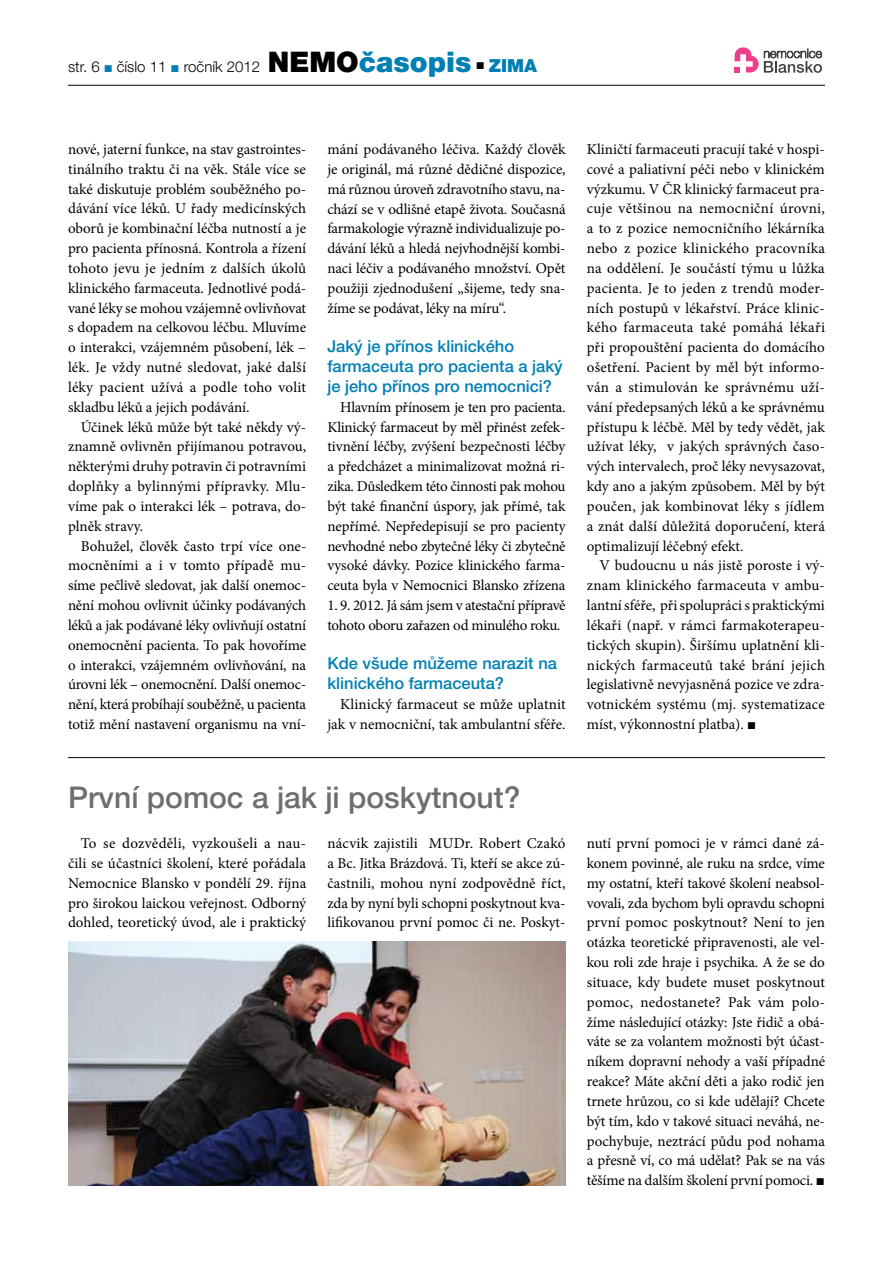
<style>
.page{position:relative;width:893px;height:1263px;background:#fff}
.page>*{position:absolute;margin:0;border:0;box-sizing:border-box;transform-origin:0 0}
.t1{font:500 30px "Helvetica Neue LT Pro";color:#6d6e71}
.t2{font:500 16.5px/19.8px "Helvetica Neue LT Pro";color:#007fb4}
.t3{font:15px/19.8px "Minion Pro";letter-spacing:-.005em;color:#000;text-align:justify}
.t4{font:300 15px "Helvetica Neue LT Pro";color:#000}
.s1{font-family:"Times New Roman";font-weight:400;color:#007fb4}
.s2{font-weight:900;font-size:28.35px}
.s3{font-weight:900;font-size:28.35px;color:#007fb4}
.s4{font-weight:900;font-size:18px;color:#007fb4}
.s5{font-family:"Times New Roman"}
</style>
<div class="page">
<hr style="left:68px;top:85px;width:757px;height:1px;background:#000">
<svg style="left:735px;top:47px;width:87px;height:26px"></svg>
<hr style="left:68px;top:757px;width:757px;height:1px;background:#000">
<img style="left:68px;top:941px;width:498px;height:244px">
<p class="t4" style="left:68px;top:57px;width:471px">str. 6 <span class="s1">■</span> číslo 11 <span class="s1">■</span> ročník 2012 <span class="s2">NEMO</span><span class="s3">časopis</span> <sup>■</sup> <span class="s4">ZIMA</span></p>
<p class="t3" style="left:68px;top:139px;width:240px">nové, jaterní funkce, na stav gastrointes&shy;tinálního traktu či na věk. Stále více se také diskutuje problém souběžného po&shy;dávání více léků. U řady medicínských oborů je kombinační léčba nutností a je pro pacienta přínosná. Kontrola a řízení tohoto jevu je jedním z dalších úkolů klinického farmaceuta. Jednotlivé podá&shy;vané léky se mohou vzájemně ovlivňovat s dopadem na celkovou léčbu. Mluvíme o interakci, vzájemném působení, lék – lék. Je vždy nutné sledovat, jaké další léky pacient užívá a podle toho volit skladbu léků a jejich podávání.</p>
<p class="t3" style="left:68px;top:417px;width:240px;text-indent:13px">Účinek léků může být také někdy vý&shy;znamně ovlivněn přijímanou potravou, některými druhy potravin či potravními doplňky a bylinnými přípravky. Mlu&shy;víme pak o interakci lék – potrava, do&shy;plněk stravy.</p>
<p class="t3" style="left:68px;top:536px;width:240px;text-indent:13px">Bohužel, člověk často trpí více one&shy;mocněními a i v tomto případě mu&shy;síme pečlivě sledovat, jak další onemoc&shy;nění mohou ovlivnit účinky podávaných léků a jak podávané léky ovlivňují ostatní onemocnění pacienta. To pak hovoříme o interakci, vzájemném ovlivňování, na úrovni lék – onemocnění. Další onemoc&shy;nění, která probíhají souběžně, u pacienta totiž mění nastavení organismu na vní-</p>
<p class="t3" style="left:327px;top:139px;width:240px">mání podávaného léčiva. Každý člověk je originál, má různé dědičné dispozice, má různou úroveň zdravotního stavu, na&shy;chází se v odlišné etapě života. Současná farmakologie výrazně individualizuje po&shy;dávání léků a hledá nejvhodnější kombi&shy;naci léčiv a podávaného množství. Opět použiji zjednodušení „šijeme, tedy sna&shy;žíme se podávat, léky na míru“.</p>
<p class="t2" style="left:327px;top:336px;width:237px">Jaký je přínos klinického farmaceuta pro pacienta a jaký je jeho přínos pro nemocnici?</p>
<p class="t3" style="left:327px;top:397px;width:240px;text-indent:13px">Hlavním přínosem je ten pro pacienta.<br>Klinický farmaceut by měl přinést zefek&shy;tivnění léčby, zvýšení bezpečnosti léčby a předcházet a minimalizovat možná ri&shy;zika. Důsledkem této činnosti pak mohou být také finanční úspory, jak přímé, tak nepřímé. Nepředepisují se pro pacienty nevhodné nebo zbytečné léky či zbytečně vysoké dávky. Pozice klinického farma&shy;ceuta byla v Nemocnici Blansko zřízena</p>
<p class="t3" style="left:327px;top:595px;width:240px">1. 9. 2012. Já sám jsem v atestační přípravě tohoto oboru zařazen od minulého roku.</p>
<p class="t2" style="left:327px;top:653px;width:231px">Kde všude můžeme narazit na klinického farmaceuta?</p>
<p class="t3" style="left:327px;top:694px;width:240px;text-align:right">Klinický farmaceut se může uplatnit jak v nemocniční, tak ambulantní sféře.</p>
<p class="t3" style="left:587px;top:139px;width:240px">Kliničtí farmaceuti pracují také v hospi&shy;cové a paliativní péči nebo v klinickém výzkumu. V ČR klinický farmaceut pra&shy;cuje většinou na nemocniční úrovni, a to z pozice nemocničního lékárníka nebo z pozice klinického pracovníka na oddělení. Je součástí týmu u lůžka pacienta. Je to jeden z trendů moder&shy;ních postupů v lékařství. Práce klinic&shy;kého farmaceuta také pomáhá lékaři při propouštění pacienta do domácího ošetření. Pacient by měl být informo&shy;ván a stimulován ke správnému uží&shy;vání předepsaných léků a ke správnému přístupu k léčbě. Měl by tedy vědět, jak užívat léky, v jakých správných časo&shy;vých intervalech, proč léky nevysazovat, kdy ano a jakým způsobem. Měl by být poučen, jak kombinovat léky s jídlem a znát další důležitá doporučení, která optimalizují léčebný efekt.</p>
<p class="t3" style="left:587px;top:556px;width:240px;text-indent:13px">V budoucnu u nás jistě poroste i vý&shy;znam klinického farmaceuta v ambu&shy;lantní sféře, při spolupráci s praktickými lékaři (např. v rámci farmakoterapeu&shy;tických skupin). Širšímu uplatnění kli&shy;nických farmaceutů také brání jejich legislativně nevyjasněná pozice ve zdra&shy;votnickém systému (mj. systematizace míst, výkonnostní platba). <span class="s5">■</span></p>
<h1 class="t1" style="left:68px;top:779px;width:454px">První pomoc a jak ji poskytnout?</h1>
<p class="t3" style="left:68px;top:833px;width:240px;text-indent:13px">To se dozvěděli, vyzkoušeli a nau&shy;čili se účastníci školení, které pořádala Nemocnice Blansko v pondělí 29. října pro širokou laickou veřejnost. Odborný dohled, teoretický úvod, ale i praktický</p>
<p class="t3" style="left:327px;top:833px;width:240px">nácvik zajistili MUDr. Robert Czakó a Bc. Jitka Brázdová. Ti, kteří se akce zú&shy;častnili, mohou nyní zodpovědně říct, zda by nyní byli schopni poskytnout kva&shy;lifikovanou první pomoc či ne. Poskyt-</p>
<p class="t3" style="left:587px;top:833px;width:240px">nutí první pomoci je v rámci dané zá&shy;konem povinné, ale ruku na srdce, víme my ostatní, kteří takové školení neabsol&shy;vovali, zda bychom byli opravdu schopni první pomoc poskytnout? Není to jen otázka teoretické připravenosti, ale vel&shy;kou roli zde hraje i psychika. A že se do situace, kdy budete muset poskytnout pomoc, nedostanete? Pak vám polo&shy;žíme následující otázky: Jste řidič a obá&shy;váte se za volantem možnosti být účast&shy;níkem dopravní nehody a vaší případné reakce? Máte akční děti a jako rodič jen trnete hrůzou, co si kde udělají? Chcete být tím, kdo v takové situaci neváhá, ne&shy;pochybuje, neztrácí půdu pod nohama a přesně ví, co má udělat? Pak se na vás těšíme na dalším školení první pomoci. <span class="s5">■</span></p>
</div>
